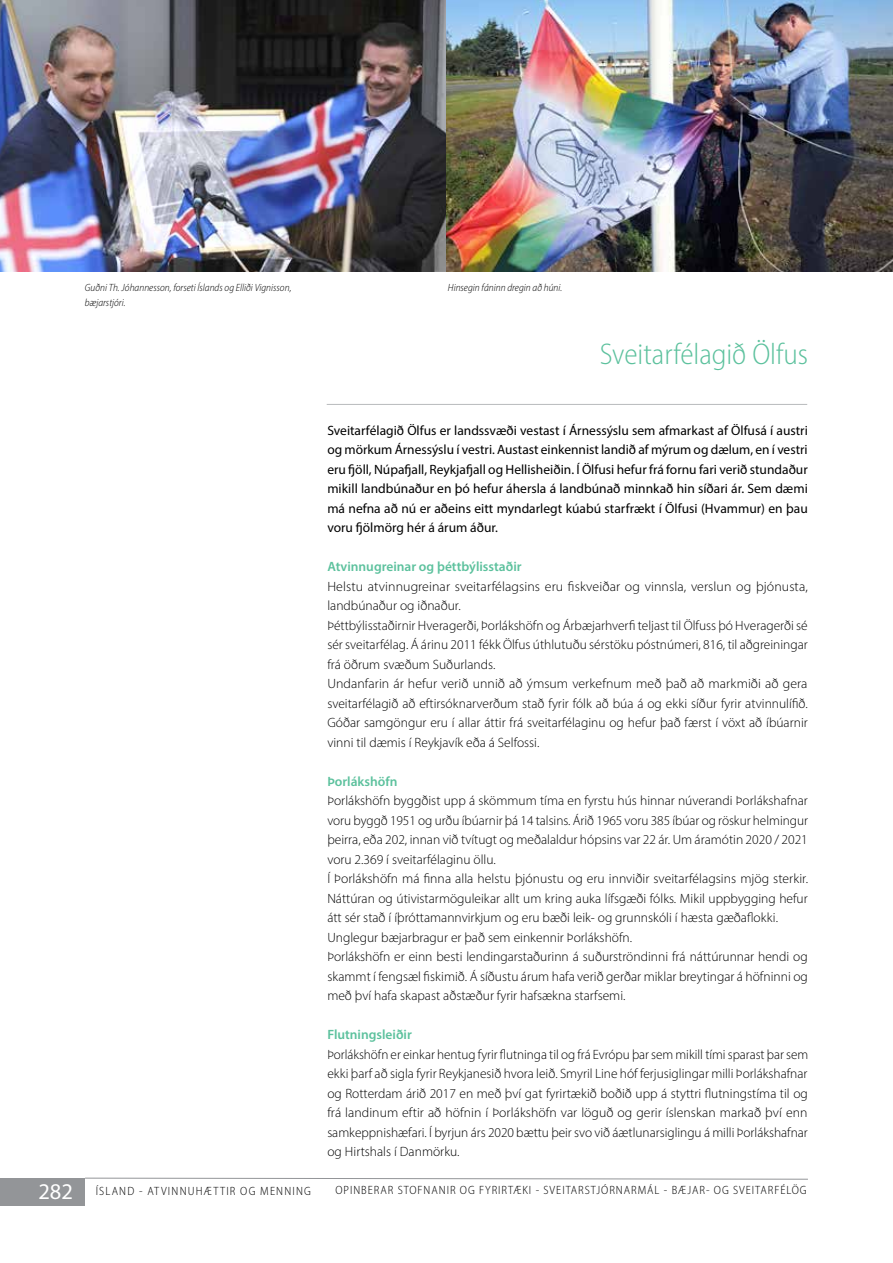
<style>
.page{position:relative;width:893px;height:1263px;background:#fff}
.page>*{position:absolute;margin:0;border:0;box-sizing:border-box;transform-origin:0 0}
.t1{font:300 semi-condensed 30px "Myriad Pro";color:#5cc19d}
.t2{font:300 13.5px/19.5px "Myriad Pro";color:#000}
.t3{font:13.5px/19.5px "Myriad Pro";color:#000;text-align:justify}
.t4{font:600 13.5px "Myriad Pro";color:#5cc19d}
.t5{font:300 semi-condensed 12px "Myriad Pro";letter-spacing:.08em;color:#000}
.t6{font:300 semi-condensed 12px "Myriad Pro";letter-spacing:.1em;color:#000}
.t7{font:italic 300 semi-condensed 10.5px/15px "Myriad Pro";color:#000}
.s1{font-weight:400;font-stretch:normal;font-size:22.5px;color:#fff}
</style>
<div class="page">
<div style="left:0;top:1178px;width:85px;height:27px;background:#939598"></div>
<svg style="left:85px;top:1178px;width:723px;height:1px"></svg>
<hr style="left:327px;top:404px;width:480px;height:1px;background:#bcbec0">
<img style="left:0;top:0;width:893px;height:272px">
<p class="t7" style="left:85px;top:280px;width:208px">Guðni Th. Jóhannesson, forseti Íslands og Elliði Vignisson, bæjarstjóri.</p>
<p class="t7" style="left:448px;top:280px;width:116px">Hinsegin fáninn dregin að húni.</p>
<h1 class="t1" style="left:600px;top:336px;width:210px">Sveitarfélagið Ölfus</h1>
<p class="t6" style="left:38px;top:1183px;width:274px"><span class="s1">282</span> ÍSLAND - ATVINNUHÆTTIR OG MENNING</p>
<p class="t3" style="left:327px;top:420px;width:482px">Sveitarfélagið Ölfus er landssvæði vestast í Árnessýslu sem afmarkast af Ölfusá í austri og mörkum Árnessýslu í vestri. Austast einkennist landið af mýrum og dælum, en í vestri eru fjöll, Núpafjall, Reykjafjall og Hellisheiðin. Í Ölfusi hefur frá fornu fari verið stundaður mikill landbúnaður en þó hefur áhersla á landbúnað minnkað hin síðari ár. Sem dæmi má nefna að nú er aðeins eitt myndarlegt kúabú starfrækt í Ölfusi (Hvammur) en þau voru fjölmörg hér á árum áður.</p>
<p class="t4" style="left:327px;top:558px;width:196px">Atvinnugreinar og þéttbýlisstaðir</p>
<p class="t2" style="left:327px;top:576px;width:482px">Helstu atvinnugreinar sveitarfélagsins eru fiskveiðar og vinnsla, verslun og þjónusta, landbúnaður og iðnaður.<br>Þéttbýlisstaðirnir Hveragerði, Þorlákshöfn og Árbæjarhverfi teljast til Ölfuss þó Hveragerði sé sér sveitarfélag. Á árinu 2011 fékk Ölfus úthlutuðu sérstöku póstnúmeri, 816, til aðgreiningar frá öðrum svæðum Suðurlands.<br>Undanfarin ár hefur verið unnið að ýmsum verkefnum með það að markmiði að gera sveitarfélagið að eftirsóknarverðum stað fyrir fólk að búa á og ekki síður fyrir atvinnulífið.<br>Góðar samgöngur eru í allar áttir frá sveitarfélaginu og hefur það færst í vöxt að íbúarnir vinni til dæmis í Reykjavík eða á Selfossi.</p>
<p class="t4" style="left:327px;top:773px;width:72px">Þorlákshöfn</p>
<p class="t2" style="left:327px;top:791px;width:482px">Þorlákshöfn byggðist upp á skömmum tíma en fyrstu hús hinnar núverandi Þorlákshafnar voru byggð 1951 og urðu íbúarnir þá 14 talsins. Árið 1965 voru 385 íbúar og röskur helmingur þeirra, eða 202, innan við tvítugt og meðalaldur hópsins var 22 ár. Um áramótin 2020 / 2021 voru 2.369 í sveitarfélaginu öllu.<br>Í Þorlákshöfn má finna alla helstu þjónustu og eru innviðir sveitarfélagsins mjög sterkir.<br>Náttúran og útivistarmöguleikar allt um kring auka lífsgæði fólks. Mikil uppbygging hefur átt sér stað í íþróttamannvirkjum og eru bæði leik- og grunnskóli í hæsta gæðaflokki.<br>Unglegur bæjarbragur er það sem einkennir Þorlákshöfn.<br>Þorlákshöfn er einn besti lendingarstaðurinn á suðurströndinni frá náttúrunnar hendi og skammt í fengsæl fiskimið. Á síðustu árum hafa verið gerðar miklar breytingar á höfninni og með því hafa skapast aðstæður fyrir hafsækna starfsemi.</p>
<p class="t4" style="left:327px;top:1026px;width:86px">Flutningsleiðir</p>
<p class="t2" style="left:327px;top:1044px;width:482px;text-align:justify">Þorlákshöfn er einkar hentug fyrir flutninga til og frá Evrópu þar sem mikill tími sparast þar sem ekki þarf að sigla fyrir Reykjanesið hvora leið. Smyril Line hóf ferjusiglingar milli Þorlákshafnar og Rotterdam árið 2017 en með því gat fyrirtækið boðið upp á styttri flutningstíma til og frá landinum eftir að höfnin í Þorlákshöfn var löguð og gerir íslenskan markað því enn samkeppnishæfari. Í byrjun árs 2020 bættu þeir svo við áætlunarsiglingu á milli Þorlákshafnar og Hirtshals í Danmörku.</p>
<p class="t5" style="left:335px;top:1183px;width:473px">OPINBERAR STOFNANIR OG FYRIRTÆKI - SVEITARSTJÓRNARMÁL - BÆJAR- OG SVEITARFÉLÖG</p>
</div>
